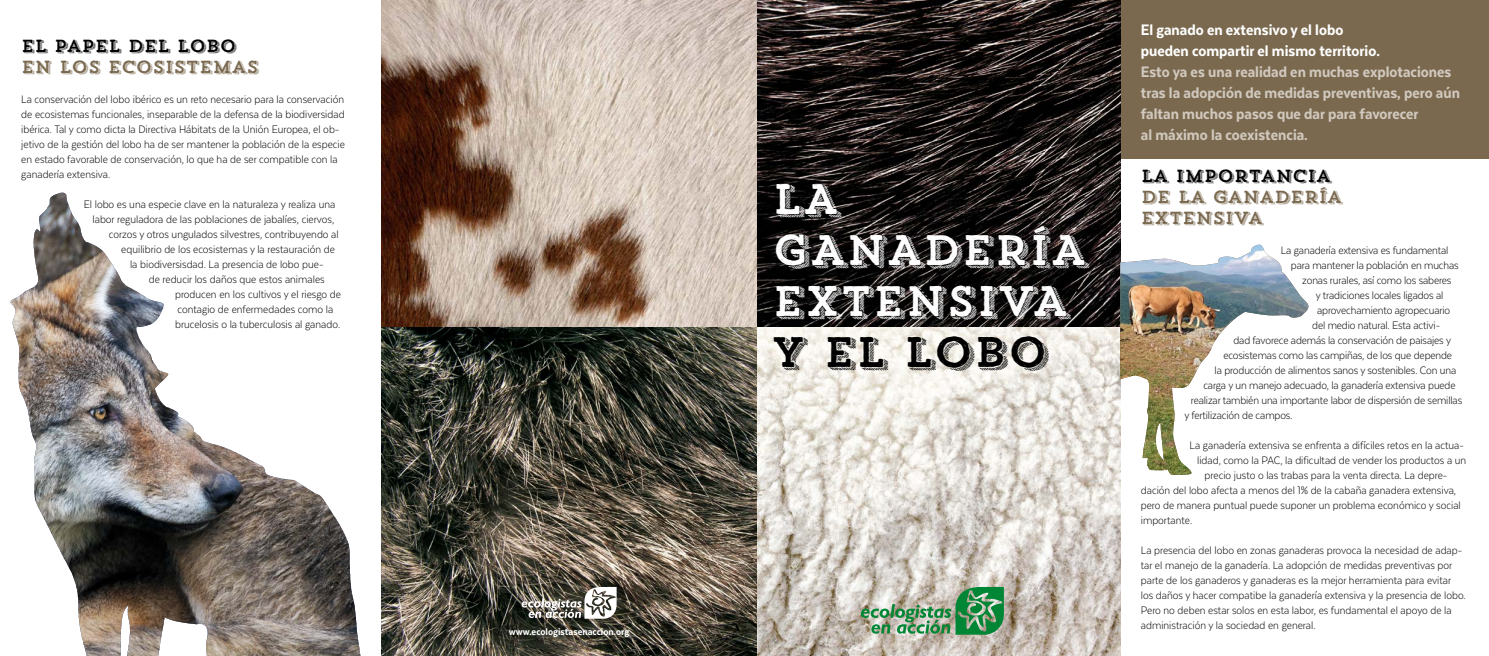
<style>
.page{position:relative;width:1489px;height:656px;background:#fff}
.page>*{position:absolute;margin:0;border:0;box-sizing:border-box;transform-origin:0 0}
.t1{font:42.5px/51px "Trend HM Slab Four";color:#fff}
.t2{font:42.5px "Trend HM Slab Four";letter-spacing:-.005em;color:#000}
.t3{font:800 17.5px/21px "Texta Narrow";color:#d1c9be}
.t4{font:800 17.5px/21px "Texta Narrow";color:#fff}
.t5{font:17.5px/21px "Trend HM Slab Four";color:#7a694f}
.t6{font:17.5px "Trend HM Slab Four";color:#000}
.t7{font:300 12.5px/15px "Texta Narrow";color:#000}
.t8{font:800 11.25px "Texta Narrow";color:#fff}
</style>
<div class="page">
<div style="left:1120px;top:0;width:368px;height:158px;background:#7a694f"></div>
<svg style="left:18px;top:193px;width:343px;height:463px"></svg>
<img style="left:11px;top:193px;width:49px;height:149px">
<img style="left:381px;top:0;width:739px;height:328px">
<img style="left:757px;top:328px;width:363px;height:328px">
<img style="left:381px;top:328px;width:376px;height:328px">
<img style="left:860px;top:587px;width:143px;height:47px">
<svg style="left:521px;top:587px;width:95px;height:31px"></svg>
<img style="left:1120px;top:244px;width:188px;height:231px">
<h2 class="t6" style="left:21px;top:35px;width:217px">EL PAPEL DEL LOBO</h2>
<h2 class="t5" style="left:21px;top:57px;width:239px">EN LOS ECOSISTEMAS</h2>
<p class="t7" style="left:21px;top:91px;width:325px">La conservación del lobo ibérico es un reto necesario para la conservación de ecosistemas funcionales, inseparable de la defensa de la biodiversidad ibérica. Tal y como dicta la Directiva Hábitats de la Unión Europea, el ob&shy;jetivo de la gestión del lobo ha de ser mantener la población de la especie en estado favorable de conservación, lo que ha de ser compatible con la ganadería extensiva.</p>
<p class="t7" style="left:84px;top:196px;width:253px">El lobo es una especie clave en la naturaleza y realiza una</p>
<p class="t7" style="left:93px;top:211px;width:243px">labor reguladora de las poblaciones de jabalíes, ciervos,</p>
<p class="t7" style="left:109px;top:226px;width:231px">corzos y otros ungulados silvestres, contribuyendo al</p>
<p class="t7" style="left:121px;top:241px;width:215px">equilibrio de los ecosistemas y la restauración de</p>
<p class="t7" style="left:130px;top:256px;width:195px">la biodiversisdad. La presencia de lobo pue-</p>
<p class="t7" style="left:149px;top:271px;width:177px">de reducir los daños que estos animales</p>
<p class="t7" style="left:175px;top:286px;width:167px">producen en los cultivos y el riesgo de</p>
<p class="t7" style="left:178px;top:301px;width:157px">contagio de enfermedades como la</p>
<p class="t7" style="left:175px;top:316px;width:167px">brucelosis o la tuberculosis al ganado.</p>
<p class="t8" style="left:509px;top:625px;width:122px">www.ecologistasenaccion.org</p>
<h1 class="t1" style="left:772px;top:174px;width:316px">LA<br>GANADERÍA<br>EXTENSIVA</h1>
<h1 class="t2" style="left:772px;top:324px;width:278px">Y EL LOBO</h1>
<h2 class="t4" style="left:1140px;top:19px;width:240px">El ganado en extensivo y el lobo pueden compartir el mismo territorio.</h2>
<h2 class="t3" style="left:1140px;top:61px;width:321px">Esto ya es una realidad en muchas explotaciones tras la adopción de medidas preventivas, pero aún faltan muchos pasos que dar para favorecer<br>al máximo la coexistencia.</h2>
<h2 class="t6" style="left:1140px;top:164px;width:191px">LA IMPORTANCIA</h2>
<h2 class="t5" style="left:1140px;top:186px;width:203px">DE LA GANADERÍA<br>EXTENSIVA</h2>
<p class="t7" style="left:1280px;top:242px;width:169px">La ganadería extensiva es fundamental</p>
<p class="t7" style="left:1290px;top:257px;width:169px">para mantener la población en muchas</p>
<p class="t7" style="left:1301px;top:272px;width:151px">zonas rurales, así como los saberes</p>
<p class="t7" style="left:1315px;top:287px;width:129px">y tradiciones locales ligados al</p>
<p class="t7" style="left:1316px;top:302px;width:134px">aprovechamiento agropecuario</p>
<p class="t7" style="left:1311px;top:317px;width:129px">del medio natural. Esta activi-</p>
<p class="t7" style="left:1233px;top:332px;width:219px">dad favorece además la conservación de paisajes y</p>
<p class="t7" style="left:1223px;top:347px;width:230px">ecosistemas como las campiñas, de los que depende</p>
<p class="t7" style="left:1214px;top:362px;width:243px">la producción de alimentos sanos y sostenibles. Con una</p>
<p class="t7" style="left:1203px;top:377px;width:254px">carga y un manejo adecuado, la ganadería extensiva puede</p>
<p class="t7" style="left:1190px;top:392px;width:273px">realizar también una importante labor de dispersión de semillas</p>
<p class="t7" style="left:1184px;top:407px;width:109px">y fertilización de campos.</p>
<p class="t7" style="left:1189px;top:437px;width:276px">La ganadería extensiva se enfrenta a difíciles retos en la actua-</p>
<p class="t7" style="left:1196px;top:452px;width:271px">lidad, como la PAC, la dificultad de vender los productos a un</p>
<p class="t7" style="left:1204px;top:467px;width:244px">precio justo o las trabas para la venta directa. La depre-</p>
<p class="t7" style="left:1140px;top:482px;width:317px">dación del lobo afecta a menos del 1% de la cabaña ganadera extensiva,</p>
<p class="t7" style="left:1140px;top:497px;width:321px">pero de manera puntual puede suponer un problema económico y social</p>
<p class="t7" style="left:1140px;top:512px;width:53px">importante.</p>
<p class="t7" style="left:1140px;top:542px;width:326px">La presencia del lobo en zonas ganaderas provoca la necesidad de adap&shy;tar el manejo de la ganadería. La adopción de medidas preventivas por parte de los ganaderos y ganaderas es la mejor herramienta para evitar los daños y hacer compatibe la ganadería extensiva y la presencia de lobo.<br>Pero no deben estar solos en esta labor, es fundamental el apoyo de la administración y la sociedad en general.</p>
</div>
